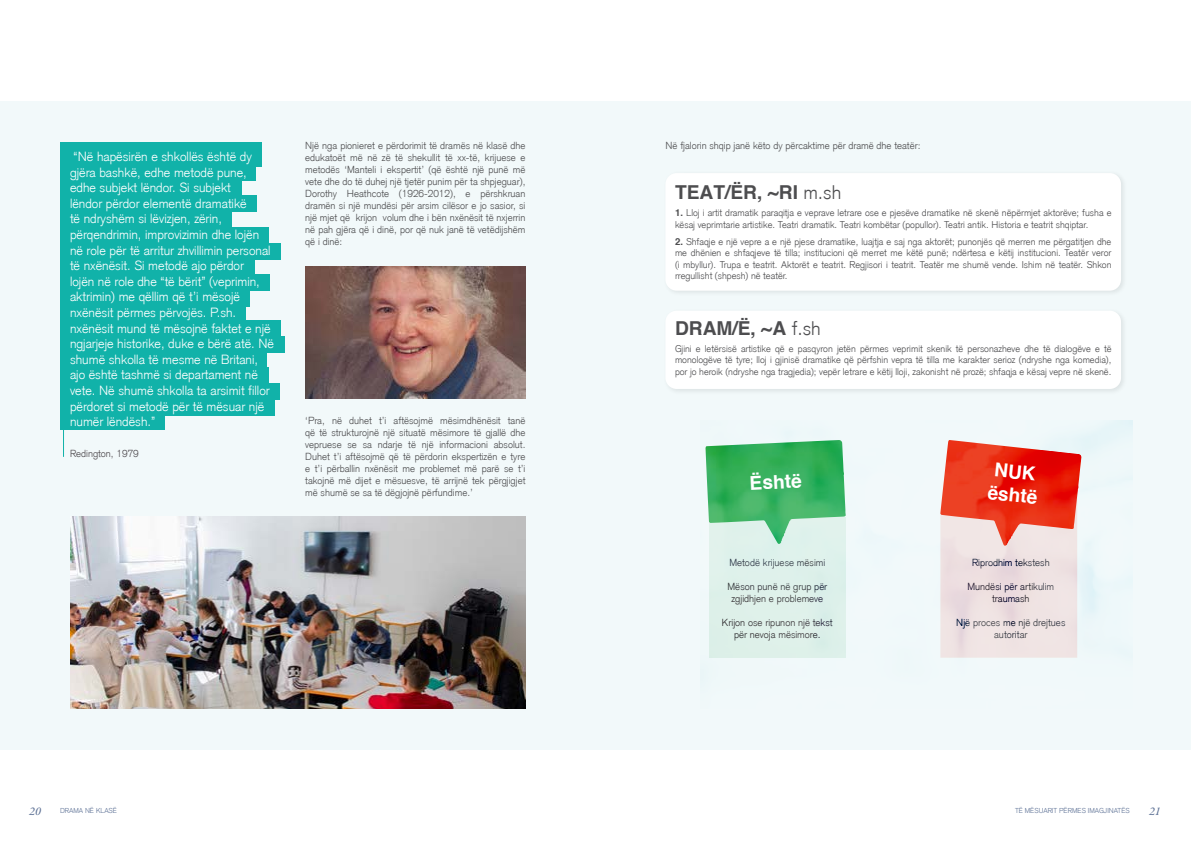
<style>
.page{position:relative;width:1191px;height:842px;background:#fff}
.page>*{position:absolute;margin:0;border:0;box-sizing:border-box;transform-origin:0 0}
.t1{font:700 19.2px "Helvetica";color:#4d4d4f}
.t2{font:700 19.2px/23px "Helvetica";color:#fff}
.t3{font:300 13px/15.6px "Akzidenz Grotesk";color:#fff}
.t4{font:12px "Garamond Premr Pro Med It";color:#5d7195}
.t5{font:300 10px/12px "Akzidenz Grotesk";color:#4d4d4f;text-align:center}
.t6{font:300 10px "Akzidenz Grotesk";color:#4d494d}
.t7{font:300 9.6px/11.5px "Akzidenz Grotesk";color:#4d4d4f;text-align:justify}
.t8{font:300 7px "Akzidenz Grotesk";color:#5e7296}
.s1{font-family:"Akzidenz Grotesk";font-weight:300}
.s2{font-family:"Helvetica";font-weight:700}
</style>
<div class="page">
<div style="left:0;top:101px;width:1191px;height:648px;background:#f2f9fa"></div>
<div style="left:663px;top:171px;width:464px;height:126px;background:#ecf3f4"></div>
<div style="left:665px;top:173px;width:456px;height:118px;background:#fff;border-radius:11px"></div>
<div style="left:663px;top:309px;width:464px;height:87px;background:#ecf3f4"></div>
<div style="left:665px;top:311px;width:456px;height:78px;background:#fff;border-radius:11px"></div>
<div style="left:60px;top:142px;width:202px;height:25px;background:#11b2a9"></div>
<div style="left:60px;top:159px;width:196px;height:22px;background:#11b2a9"></div>
<div style="left:60px;top:176px;width:181px;height:21px;background:#11b2a9"></div>
<div style="left:60px;top:195px;width:197px;height:17px;background:#11b2a9"></div>
<div style="left:60px;top:201px;width:171px;height:214px;background:#11b2a9"></div>
<div style="left:60px;top:228px;width:209px;height:16px;background:#11b2a9"></div>
<div style="left:60px;top:244px;width:221px;height:16px;background:#11b2a9"></div>
<div style="left:60px;top:260px;width:194px;height:16px;background:#11b2a9"></div>
<div style="left:60px;top:275px;width:209px;height:16px;background:#11b2a9"></div>
<div style="left:60px;top:290px;width:190px;height:16px;background:#11b2a9"></div>
<div style="left:60px;top:305px;width:186px;height:16px;background:#11b2a9"></div>
<div style="left:60px;top:320px;width:220px;height:16px;background:#11b2a9"></div>
<div style="left:60px;top:336px;width:224px;height:16px;background:#11b2a9"></div>
<div style="left:60px;top:352px;width:207px;height:17px;background:#11b2a9"></div>
<div style="left:60px;top:368px;width:208px;height:16px;background:#11b2a9"></div>
<div style="left:60px;top:383px;width:220px;height:16px;background:#11b2a9"></div>
<div style="left:60px;top:399px;width:214px;height:16px;background:#11b2a9"></div>
<div style="left:60px;top:414px;width:105px;height:16px;background:#11b2a9"></div>
<svg style="left:63px;top:430px;width:1px;height:27px"></svg>
<img style="left:305px;top:266px;width:221px;height:132px">
<img style="left:70px;top:516px;width:455px;height:193px">
<img style="left:705px;top:421px;width:427px;height:237px">
<p class="t3" style="left:70px;top:149px;width:205px">“Në hapësirën e shkollës është dy gjëra bashkë, edhe metodë pune, edhe subjekt lëndor. Si subjekt<br>lëndor përdor elementë dramatikë<br>të ndryshëm si lëvizjen, zërin, përqendrimin, improvizimin dhe lojën në role për të arritur zhvillimin personal të nxënësit. Si metodë ajo përdor<br>lojën në role dhe “të bërit” (veprimin, aktrimin) me qëllim që t’i mësojë nxënësit përmes përvojës. P.sh. nxënësit mund të mësojnë faktet e një ngjarjeje historike, duke e bërë atë. Në shumë shkolla të mesme në Britani, ajo është tashmë si departament në vete. Në shumë shkolla ta arsimit fillor përdoret si metodë për të mësuar një numër lëndësh.”</p>
<p class="t6" style="left:70px;top:447px;width:70px">Redington, 1979</p>
<p class="t5" style="left:305px;top:139px;width:222px;text-align:justify">Një nga pionieret e përdorimit të dramës në klasë dhe edukatoët më në zë të shekullit të xx-të, krijuese e metodës ‘Manteli i ekspertit’ (që është një punë më vete dhe do të duhej një tjetër punim për ta shpjeguar), Dorothy Heathcote (1926-2012), e përshkruan dramën si një mundësi për arsim cilësor e jo sasior, si një mjet që krijon volum dhe i bën nxënësit të nxjerrin në pah gjëra që i dinë, por që nuk janë të vetëdijshëm që i dinë:</p>
<p class="t5" style="left:665px;top:139px;width:256px">Në fjalorin shqip janë këto dy përcaktime për dramë dhe teatër:</p>
<h1 class="t1" style="left:675px;top:180px;width:168px">TEAT/ËR, ~RI <span class="s1">m.sh</span></h1>
<p class="t7" style="left:675px;top:207px;width:438px"><span class="s2">1.</span> Lloj i artit dramatik paraqitja e veprave letrare ose e pjesëve dramatike në skenë nëpërmjet aktorëve; fusha e kësaj veprimtarie artistike. Teatri dramatik. Teatri kombëtar (popullor). Teatri antik. Historia e teatrit shqiptar.</p>
<p class="t7" style="left:675px;top:236px;width:438px"><span class="s2">2.</span> Shfaqje e një vepre a e një pjese dramatike, luajtja e saj nga aktorët; punonjës që merren me përgatitjen dhe me dhënien e shfaqjeve të tilla; institucioni që merret me këtë punë; ndërtesa e këtij institucioni. Teatër veror (i mbyllur). Trupa e teatrit. Aktorët e teatrit. Regjisori i teatrit. Teatër me shumë vende. Ishim në teatër. Shkon rregullisht (shpesh) në teatër.</p>
<h1 class="t1" style="left:675px;top:316px;width:147px">DRAM/Ë, ~A <span class="s1">f.sh</span></h1>
<p class="t7" style="left:675px;top:343px;width:438px">Gjini e letërsisë artistike që e pasqyron jetën përmes veprimit skenik të personazheve dhe të dialogëve e të monologëve të tyre; lloj i gjinisë dramatike që përfshin vepra të tilla me karakter serioz (ndryshe nga komedia), por jo heroik (ndryshe nga tragjedia); vepër letrare e këtij lloji, zakonisht në prozë; shfaqja e kësaj vepre në skenë.</p>
<p class="t5" style="left:305px;top:415px;width:222px;text-align:justify">‘Pra, në duhet t’i aftësojmë mësimdhënësit tanë që të strukturojnë një situatë mësimore të gjallë dhe vepruese se sa ndarje të një informacioni absolut.<br>Duhet t’i aftësojmë që të përdorin ekspertizën e tyre e t’i përballin nxënësit me problemet më parë se t’i takojnë më dijet e mësuesve, të arrijnë tek përgjigjet më shumë se sa të dëgjojnë përfundime.’</p>
<h1 class="t2" style="left:749px;top:471px;width:54px;rotate:-3deg">Është</h1>
<h1 class="t2" style="left:991px;top:457px;width:52px;rotate:6deg">NUK është</h1>
<p class="t5" style="left:729px;top:556px;width:97px">Metodë krijuese mësimi</p>
<p class="t5" style="left:727px;top:580px;width:101px">Mëson punë në grup për zgjidhjen e problemeve</p>
<p class="t5" style="left:722px;top:616px;width:112px">Krijon ose ripunon një tekst për nevoja mësimore.</p>
<p class="t5" style="left:972px;top:556px;width:79px">Riprodhim tekstesh</p>
<p class="t5" style="left:967px;top:580px;width:88px">Mundësi për artikulim traumash</p>
<p class="t5" style="left:956px;top:616px;width:111px">Një proces me një drejtues autoritar</p>
<p class="t4" style="left:29px;top:804px;width:13px">20</p>
<p class="t8" style="left:60px;top:807px;width:59px">DRAMA NË KLASË</p>
<p class="t8" style="left:1015px;top:807px;width:116px">TË MËSUARIT PËRMES IMAGJINATËS</p>
<p class="t4" style="left:1149px;top:804px;width:13px">21</p>
</div>
